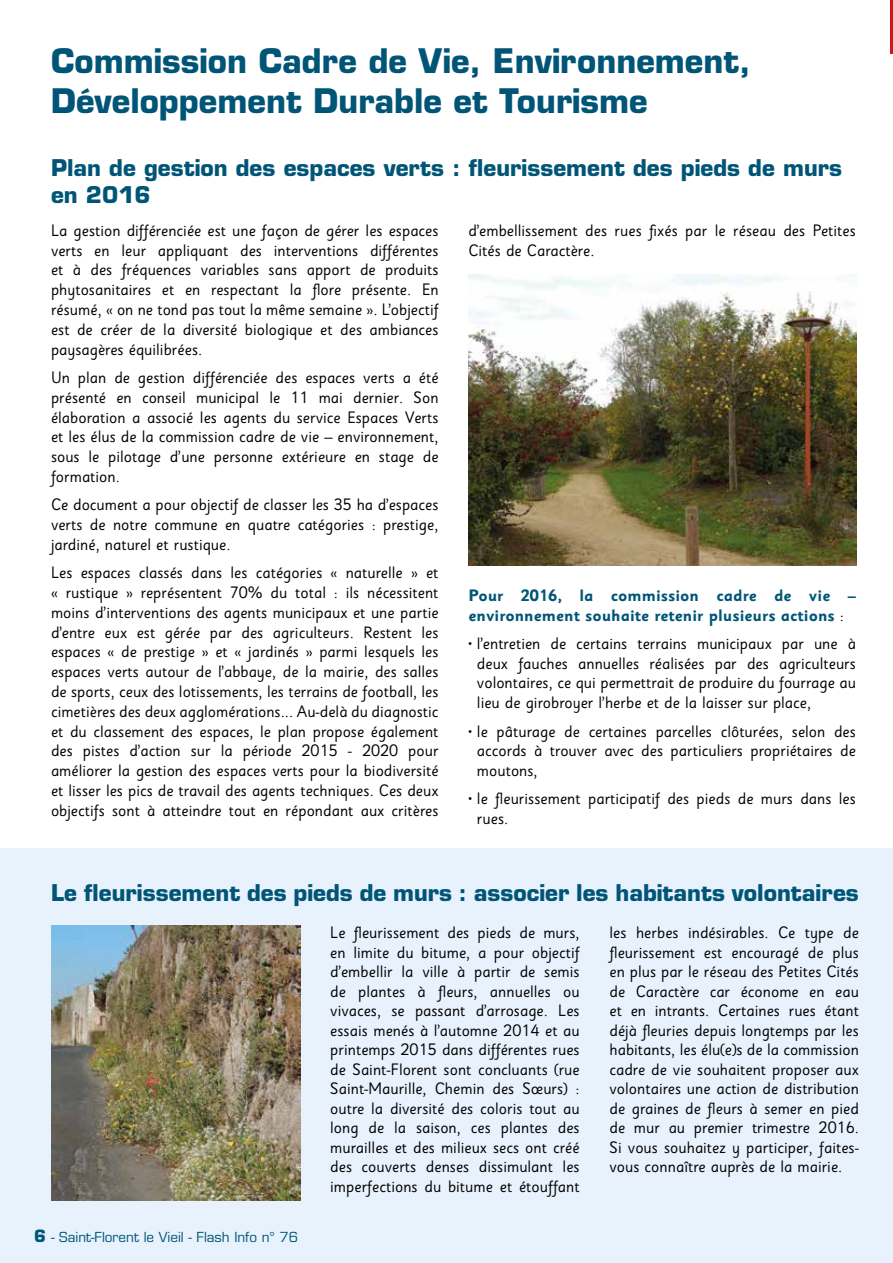
<style>
.page{position:relative;width:893px;height:1263px;background:#fff}
.page>*{position:absolute;margin:0;border:0;box-sizing:border-box;transform-origin:0 0}
.t1{font:700 33px/39.6px "Eurostile";color:#057}
.t2{font:700 22.5px/27px "Eurostile";color:#057}
.t3{font:16.5px/19.8px "Sassoon Sans";color:#000;text-align:justify}
.t4{font:700 16.5px/19.8px "Sassoon Sans";color:#057}
.t5{font:13.5px "Eurostile";color:#057}
.s1{font-weight:400;color:#000}
.s2{font-weight:700;font-size:16.5px}
</style>
<div class="page">
<div style="left:0;top:848px;width:893px;height:415px;background:#e8f2fc"></div>
<img style="left:468px;top:275px;width:388px;height:291px">
<img style="left:51px;top:925px;width:249px;height:275px">
<hr style="left:891px;top:0;width:2px;height:53px;background:#cd171a">
<h1 class="t1" style="left:51px;top:41px;width:701px">Commission Cadre de Vie, Environnement,<br>Développement Durable et Tourisme</h1>
<h2 class="t2" style="left:51px;top:154px;width:793px">Plan de gestion des espaces verts : fleurissement des pieds de murs en 2016</h2>
<p class="t3" style="left:51px;top:221px;width:389px">La gestion différenciée est une façon de gérer les espaces verts en leur appliquant des interventions différentes et à des fréquences variables sans apport de produits phytosanitaires et en respectant la flore présente. En résumé, « on ne tond pas tout la même semaine ». L’objectif est de créer de la diversité biologique et des ambiances paysagères équilibrées.</p>
<p class="t3" style="left:51px;top:368px;width:389px">Un plan de gestion différenciée des espaces verts a été présenté en conseil municipal le 11 mai dernier. Son élaboration a associé les agents du service Espaces Verts et les élus de la commission cadre de vie – environnement, sous le pilotage d’une personne extérieure en stage de formation.</p>
<p class="t3" style="left:51px;top:495px;width:389px">Ce document a pour objectif de classer les 35 ha d’espaces verts de notre commune en quatre catégories : prestige, jardiné, naturel et rustique.</p>
<p class="t3" style="left:51px;top:563px;width:389px">Les espaces classés dans les catégories « naturelle » et « rustique » représentent 70% du total : ils nécessitent moins d’interventions des agents municipaux et une partie d’entre eux est gérée par des agriculteurs. Restent les espaces « de prestige » et « jardinés » parmi lesquels les espaces verts autour de l’abbaye, de la mairie, des salles de sports, ceux des lotissements, les terrains de football, les cimetières des deux agglomérations... Au-delà du diagnostic et du classement des espaces, le plan propose également des pistes d’action sur la période 2015 - 2020 pour améliorer la gestion des espaces verts pour la biodiversité et lisser les pics de travail des agents techniques. Ces deux objectifs sont à atteindre tout en répondant aux critères</p>
<p class="t3" style="left:468px;top:221px;width:389px">d’embellissement des rues fixés par le réseau des Petites<br>Cités de Caractère.</p>
<p class="t4" style="left:468px;top:585px;width:389px">Pour 2016, la commission cadre de vie – environnement souhaite retenir plusieurs actions <span class="s1">:</span></p>
<p class="t3" style="left:477px;top:634px;width:381px;text-indent:-9px">• l’entretien de certains terrains municipaux par une à deux fauches annuelles réalisées par des agriculteurs volontaires, ce qui permettrait de produire du fourrage au lieu de girobroyer l’herbe et de la laisser sur place,</p>
<p class="t3" style="left:477px;top:721px;width:380px;text-indent:-9px">• le pâturage de certaines parcelles clôturées, selon des accords à trouver avec des particuliers propriétaires de moutons,</p>
<p class="t3" style="left:477px;top:789px;width:380px;text-indent:-9px">• le fleurissement participatif des pieds de murs dans les rues.</p>
<h2 class="t2" style="left:51px;top:879px;width:809px">Le fleurissement des pieds de murs : associer les habitants volontaires</h2>
<p class="t3" style="left:330px;top:923px;width:251px">Le fleurissement des pieds de murs, en limite du bitume, a pour objectif d’embellir la ville à partir de semis de plantes à fleurs, annuelles ou vivaces, se passant d’arrosage. Les essais menés à l’automne 2014 et au printemps 2015 dans différentes rues de Saint-Florent sont concluants (rue Saint-Maurille, Chemin des Sœurs) : outre la diversité des coloris tout au long de la saison, ces plantes des murailles et des milieux secs ont créé des couverts denses dissimulant les imperfections du bitume et étouffant</p>
<p class="t3" style="left:609px;top:923px;width:251px">les herbes indésirables. Ce type de fleurissement est encouragé de plus en plus par le réseau des Petites Cités de Caractère car économe en eau et en intrants. Certaines rues étant déjà fleuries depuis longtemps par les habitants, les élu(e)s de la commission cadre de vie souhaitent proposer aux volontaires une action de distribution de graines de fleurs à semer en pied de mur au premier trimestre 2016.<br>Si vous souhaitez y participer, faites&shy;vous connaître auprès de la mairie.</p>
<p class="t5" style="left:34px;top:1229px;width:266px"><span class="s2">6</span> - Saint-Florent le Vieil - Flash Info n° 76</p>
</div>
